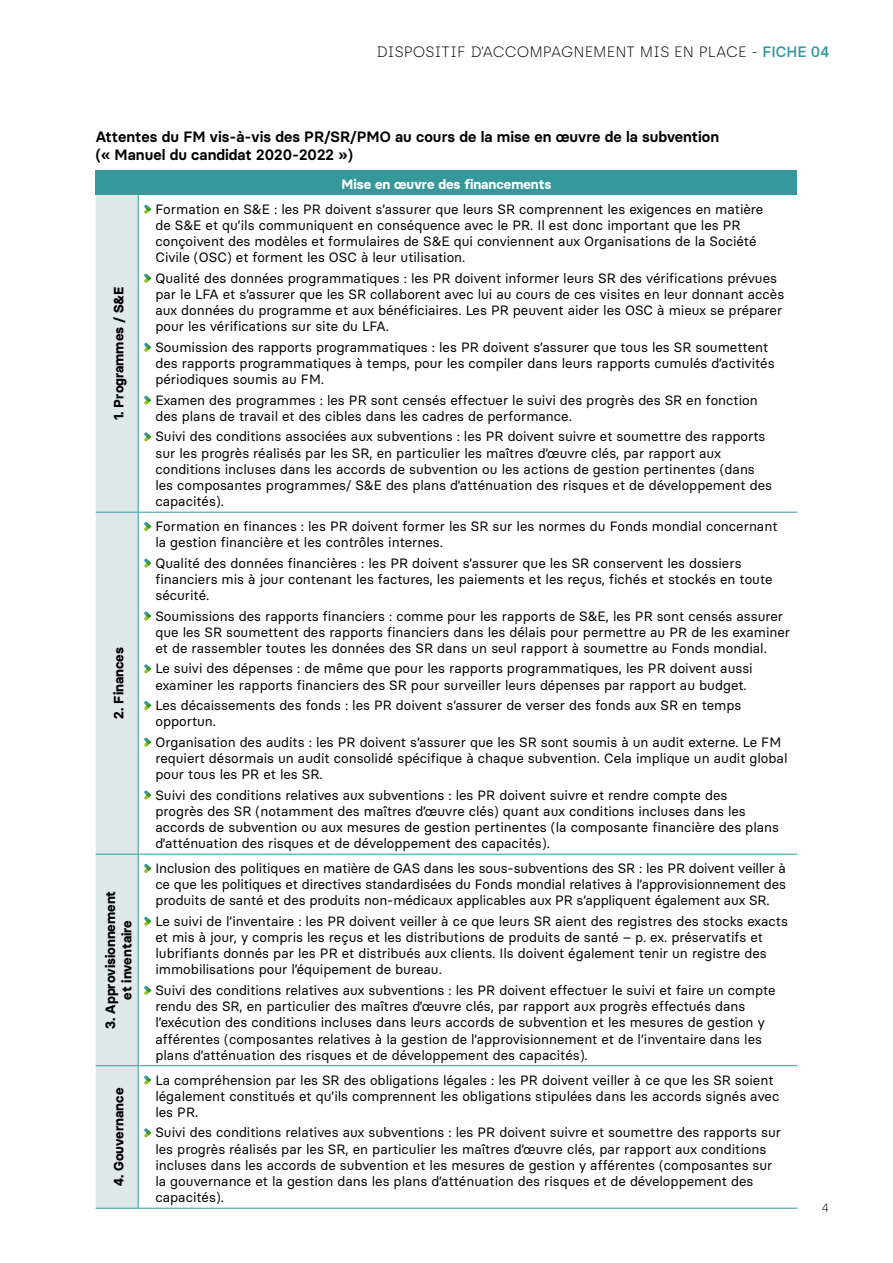
<style>
.page{position:relative;width:893px;height:1263px;background:#fff}
.page>*{position:absolute;margin:0;border:0;box-sizing:border-box;transform-origin:0 0}
.t1{font:600 15px/18px "Basier Circle";color:#000}
.t2{font:100 15px "Archia";color:#000}
.t3{font:13.5px/16.2px "Basier Circle";color:#000}
.t4{font:700 13.5px/16.2px "Basier Circle";color:#000;text-align:center}
.t5{font:700 13.5px "Basier Circle";color:#fff}
.t6{font:100 12px "Archia";color:#000}
.s1{font-family:"Basier Circle";font-weight:500;color:#35989b}
</style>
<div class="page">
<div style="left:96px;top:170px;width:701px;height:25px;background:#35989b"></div>
<hr style="left:96px;top:1208px;width:42px;height:1px;background:#35989b">
<hr style="left:138px;top:512px;width:659px;height:1px;background:#35989b">
<hr style="left:138px;top:854px;width:659px;height:1px;background:#35989b">
<hr style="left:138px;top:1065px;width:659px;height:1px;background:#35989b">
<hr style="left:138px;top:1208px;width:659px;height:1px;background:#35989b">
<svg style="left:96px;top:195px;width:55px;height:1013px"></svg>
<p class="t2" style="left:377px;top:43px;width:454px">DISPOSITIF D’ACCOMPAGNEMENT MIS EN PLACE - <span class="s1">FICHE 04</span></p>
<p class="t1" style="left:96px;top:127px;width:625px">Attentes du FM vis-à-vis des PR/SR/PMO au cours de la mise en œuvre de la subvention (« Manuel du candidat 2020-2022 »)</p>
<p class="t5" style="left:341px;top:176px;width:212px">Mise en œuvre des financements</p>
<p class="t4" style="left:110px;top:420px;width:135px;rotate:-90deg">1. Programmes / S&amp;E</p>
<p class="t4" style="left:110px;top:719px;width:73px;rotate:-90deg">2. Finances</p>
<p class="t4" style="left:102px;top:1029px;width:140px;rotate:-90deg">3. Approvisionnement et inventaire</p>
<p class="t4" style="left:110px;top:1186px;width:100px;rotate:-90deg">4. Gouvernance</p>
<p class="t3" style="left:155px;top:201px;width:609px">Formation en S&amp;E : les PR doivent s’assurer que leurs SR comprennent les exigences en matière de S&amp;E et qu’ils communiquent en conséquence avec le PR. Il est donc important que les PR conçoivent des modèles et formulaires de S&amp;E qui conviennent aux Organisations de la Société Civile (OSC) et forment les OSC à leur utilisation.</p>
<p class="t3" style="left:155px;top:270px;width:630px">Qualité des données programmatiques : les PR doivent informer leurs SR des vérifications prévues par le LFA et s’assurer que les SR collaborent avec lui au cours de ces visites en leur donnant accès aux données du programme et aux bénéficiaires. Les PR peuvent aider les OSC à mieux se préparer pour les vérifications sur site du LFA.</p>
<p class="t3" style="left:155px;top:339px;width:621px">Soumission des rapports programmatiques : les PR doivent s’assurer que tous les SR soumettent des rapports programmatiques à temps, pour les compiler dans leurs rapports cumulés d’activités périodiques soumis au FM.</p>
<p class="t3" style="left:155px;top:392px;width:604px">Examen des programmes : les PR sont censés effectuer le suivi des progrès des SR en fonction des plans de travail et des cibles dans les cadres de performance.</p>
<p class="t3" style="left:155px;top:428px;width:618px">Suivi des conditions associées aux subventions : les PR doivent suivre et soumettre des rapports sur les progrès réalisés par les SR, en particulier les maîtres d’œuvre clés, par rapport aux conditions incluses dans les accords de subvention ou les actions de gestion pertinentes (dans les composantes programmes/ S&amp;E des plans d’atténuation des risques et de développement des capacités).</p>
<p class="t3" style="left:155px;top:518px;width:624px">Formation en finances : les PR doivent former les SR sur les normes du Fonds mondial concernant la gestion financière et les contrôles internes.</p>
<p class="t3" style="left:155px;top:555px;width:619px">Qualité des données financières : les PR doivent s’assurer que les SR conservent les dossiers financiers mis à jour contenant les factures, les paiements et les reçus, fichés et stockés en toute sécurité.</p>
<p class="t3" style="left:155px;top:607px;width:636px">Soumissions des rapports financiers : comme pour les rapports de S&amp;E, les PR sont censés assurer que les SR soumettent des rapports financiers dans les délais pour permettre au PR de les examiner et de rassembler toutes les données des SR dans un seul rapport à soumettre au Fonds mondial.</p>
<p class="t3" style="left:155px;top:660px;width:599px">Le suivi des dépenses : de même que pour les rapports programmatiques, les PR doivent aussi examiner les rapports financiers des SR pour surveiller leurs dépenses par rapport au budget.</p>
<p class="t3" style="left:155px;top:697px;width:588px">Les décaissements des fonds : les PR doivent s’assurer de verser des fonds aux SR en temps opportun.</p>
<p class="t3" style="left:155px;top:734px;width:633px">Organisation des audits : les PR doivent s’assurer que les SR sont soumis à un audit externe. Le FM requiert désormais un audit consolidé spécifique à chaque subvention. Cela implique un audit global pour tous les PR et les SR.</p>
<p class="t3" style="left:155px;top:786px;width:625px">Suivi des conditions relatives aux subventions : les PR doivent suivre et rendre compte des<br>progrès des SR (notamment des maîtres d’œuvre clés) quant aux conditions incluses dans les accords de subvention ou aux mesures de gestion pertinentes (la composante financière des plans d’atténuation des risques et de développement des capacités).</p>
<p class="t3" style="left:155px;top:860px;width:632px;text-align:justify">Inclusion des politiques en matière de GAS dans les sous-subventions des SR : les PR doivent veiller à ce que les politiques et directives standardisées du Fonds mondial relatives à l’approvisionnement des produits de santé et des produits non-médicaux applicables aux PR s’appliquent également aux SR.</p>
<p class="t3" style="left:155px;top:913px;width:634px">Le suivi de l’inventaire : les PR doivent veiller à ce que leurs SR aient des registres des stocks exacts et mis à jour, y compris les reçus et les distributions de produits de santé – p. ex. préservatifs et lubrifiants donnés par les PR et distribués aux clients. Ils doivent également tenir un registre des immobilisations pour l’équipement de bureau.</p>
<p class="t3" style="left:155px;top:982px;width:622px">Suivi des conditions relatives aux subventions : les PR doivent effectuer le suivi et faire un compte rendu des SR, en particulier des maîtres d’œuvre clés, par rapport aux progrès effectués dans l’exécution des conditions incluses dans leurs accords de subvention et les mesures de gestion y afférentes (composantes relatives à la gestion de l’approvisionnement et de l’inventaire dans les plans d’atténuation des risques et de développement des capacités).</p>
<p class="t3" style="left:155px;top:1071px;width:625px">La compréhension par les SR des obligations légales : les PR doivent veiller à ce que les SR soient légalement constitués et qu’ils comprennent les obligations stipulées dans les accords signés avec les PR.</p>
<p class="t3" style="left:155px;top:1124px;width:627px">Suivi des conditions relatives aux subventions : les PR doivent suivre et soumettre des rapports sur les progrès réalisés par les SR, en particulier les maîtres d’œuvre clés, par rapport aux conditions incluses dans les accords de subvention et les mesures de gestion y afférentes (composantes sur la gouvernance et la gestion dans les plans d’atténuation des risques et de développement des capacités).</p>
<p class="t6" style="left:821px;top:1201px;width:9px">4</p>
</div>
